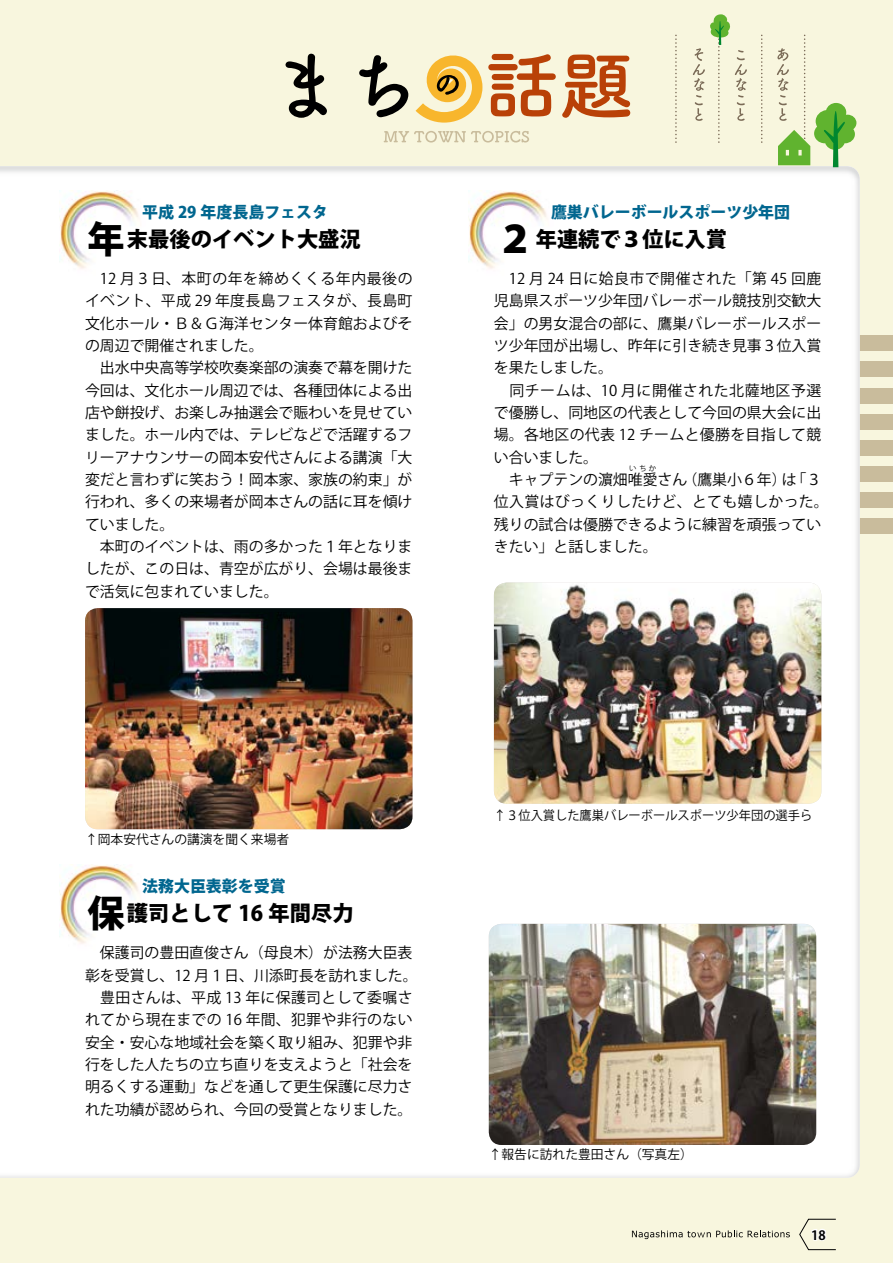
<style>
.page{position:relative;width:893px;height:1263px;background:#f8f6de}
.page>*{position:absolute;margin:0;border:0;box-sizing:border-box;transform-origin:0 0}
.t1{font:800 21.3px "Koz Go Pro";color:#000}
.t2{font:800 15.9px "Koz Go Pro";color:#00668f}
.t3{font:14.85px/22.4px "Koz Go Pro";color:#000}
.t4{font:12.75px "Koz Go Pro";color:#000}
.t5{font:12.75px "Koz Go Pro";color:#000;scale:.96 1}
.t6{font:700 12.75px "Koz Go Pro";color:#000}
.t7{font:7.5px "Koz Go Pro";color:#000}
.s1{font-size:37.2px}
</style>
<div class="page">
<div style="left:0;top:336px;width:893px;height:15px;background:#c9bc9c"></div>
<div style="left:0;top:362px;width:893px;height:15px;background:#c9bc9c"></div>
<div style="left:0;top:388px;width:893px;height:15px;background:#c9bc9c"></div>
<div style="left:0;top:414px;width:893px;height:15px;background:#c9bc9c"></div>
<div style="left:0;top:440px;width:893px;height:15px;background:#c9bc9c"></div>
<div style="left:0;top:466px;width:893px;height:15px;background:#c9bc9c"></div>
<div style="left:0;top:492px;width:893px;height:15px;background:#c9bc9c"></div>
<div style="left:0;top:518px;width:893px;height:15px;background:#c9bc9c"></div>
<svg style="left:384px;top:131px;width:145px;height:12px"></svg>
<div style="left:0;top:166px;width:860px;height:1012px;background:#fff"></div>
<svg style="left:761px;top:35px;width:1px;height:108px"></svg>
<svg style="left:675px;top:35px;width:2px;height:108px"></svg>
<svg style="left:693px;top:14px;width:54px;height:129px"></svg>
<svg style="left:777px;top:35px;width:79px;height:132px"></svg>
<svg style="left:286px;top:54px;width:41px;height:64px"></svg>
<svg style="left:359px;top:55px;width:49px;height:62px"></svg>
<svg style="left:488px;top:54px;width:68px;height:62px"></svg>
<svg style="left:562px;top:55px;width:68px;height:63px"></svg>
<svg style="left:416px;top:55px;width:66px;height:68px"></svg>
<img style="left:494px;top:583px;width:327px;height:221px">
<img style="left:468px;top:190px;width:86px;height:86px">
<img style="left:489px;top:924px;width:327px;height:221px">
<img style="left:60px;top:864px;width:85px;height:86px">
<img style="left:85px;top:608px;width:327px;height:221px">
<img style="left:60px;top:190px;width:85px;height:86px">
<svg style="left:799px;top:1219px;width:37px;height:31px"></svg>
<svg style="left:632px;top:1230px;width:158px;height:9px"></svg>
<p class="t2" style="left:142px;top:201px;width:187px">平成 29 年度長島フェスタ</p>
<h1 class="t1" style="left:88px;top:226px;width:275px"><span class="s1">年</span>末最後のイベント大盛況</h1>
<p class="t3" style="left:85px;top:268px;width:329px">　12 月３日、本町の年を締めくくる年内最後のイベント、平成 29 年度長島フェスタが、長島町文化ホール・Ｂ＆Ｇ海洋センター体育館およびその周辺で開催されました。<br>　出水中央高等学校吹奏楽部の演奏で幕を開けた今回は、文化ホール周辺では、各種団体による出店や餅投げ、お楽しみ抽選会で賑わいを見せていました。ホール内では、テレビなどで活躍するフリーアナウンサーの岡本安代さんによる講演「大変だと言わずに笑おう！岡本家、家族の約束」が行われ、多くの来場者が岡本さんの話に耳を傾けていました。<br>　本町のイベントは、雨の多かった１年となりましたが、この日は、青空が広がり、会場は最後まで活気に包まれていました。</p>
<p class="t2" style="left:551px;top:201px;width:241px">鷹巣バレーボールスポーツ少年団</p>
<h1 class="t1" style="left:496px;top:226px;width:232px"><span class="s1">２</span>年連続で３位に入賞</h1>
<p class="t3" style="left:494px;top:268px;width:329px">　12 月 24 日に姶良市で開催された「第 45 回鹿児島県スポーツ少年団バレーボール競技別交歓大会」の男女混合の部に、鷹巣バレーボールスポーツ少年団が出場し、昨年に引き続き見事３位入賞を果たしました。<br>　同チームは、10 月に開催された北薩地区予選で優勝し、同地区の代表として今回の県大会に出場。各地区の代表 12 チームと優勝を目指して競い合いました。<br>　キャプテンの濵畑唯愛さん（鷹巣小６年）は「３</p>
<p class="t7" style="left:629px;top:463px;width:29px">いちか</p>
<p class="t3" style="left:494px;top:491px;width:336px">位入賞はびっくりしたけど、とても嬉しかった。残りの試合は優勝できるように練習を頑張っていきたい」と話しました。</p>
<p class="t4" style="left:85px;top:831px;width:206px">↑岡本安代さんの講演を聞く来場者</p>
<p class="t2" style="left:142px;top:875px;width:145px">法務大臣表彰を受賞</p>
<h1 class="t1" style="left:88px;top:900px;width:267px"><span class="s1">保</span>護司として 16 年間尽力</h1>
<p class="t3" style="left:85px;top:942px;width:334px">　保護司の豊田直俊さん（母良木）が法務大臣表彰を受賞し、12 月１日、川添町長を訪れました。　豊田さんは、平成 13 年に保護司として委嘱されてから現在までの 16 年間、犯罪や非行のない安全・安心な地域社会を築く取り組み、犯罪や非行をした人たちの立ち直りを支えようと「社会を明るくする運動」などを通して更生保護に尽力された功績が認められ、今回の受賞となりました。</p>
<p class="t5" style="left:494px;top:807px;width:333px">↑３位入賞した鷹巣バレーボールスポーツ少年団の選手ら</p>
<p class="t4" style="left:489px;top:1146px;width:206px">↑報告に訪れた豊田さん（写真左）</p>
<p class="t6" style="left:811px;top:1227px;width:16px">18</p>
</div>
